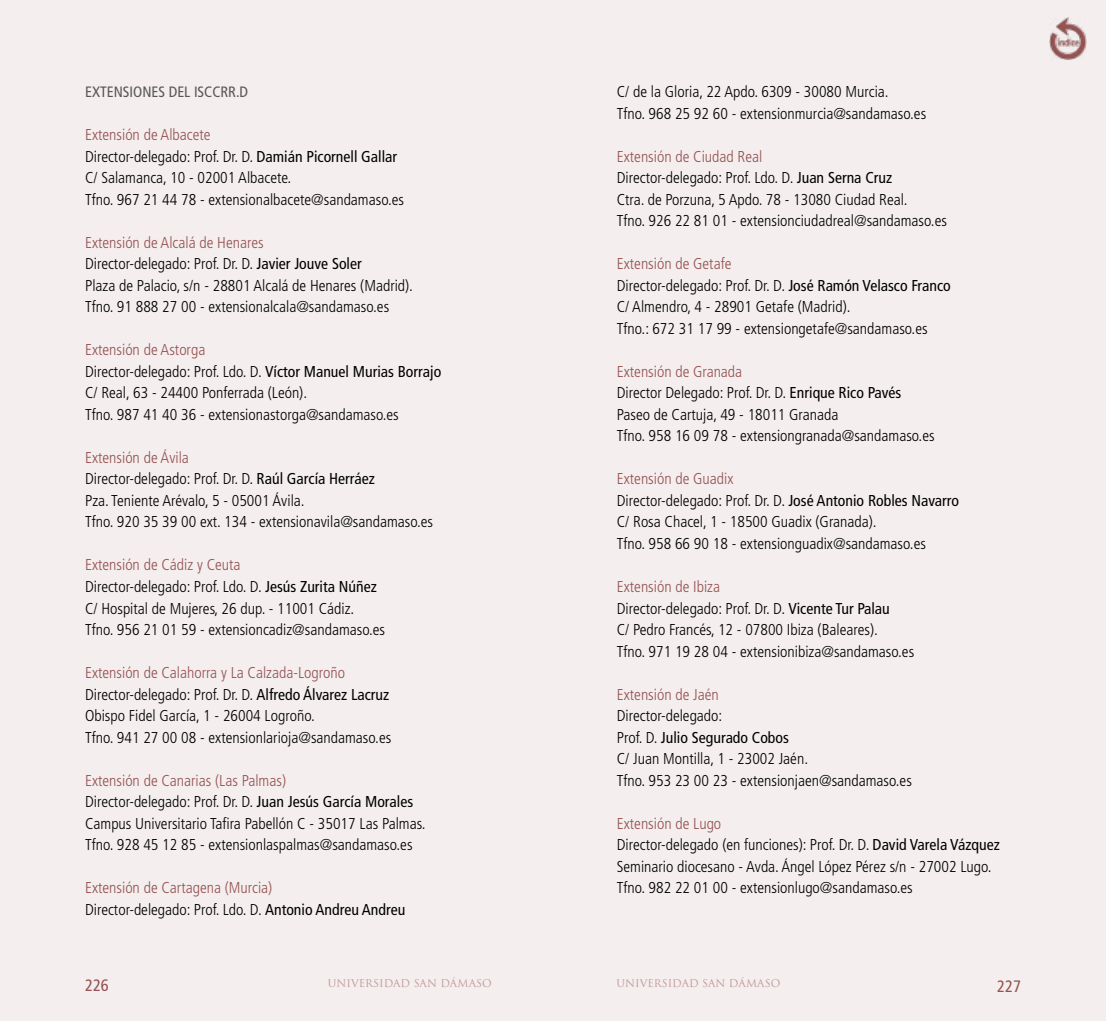
<style>
.page{position:relative;width:1106px;height:1021px;background:#fff}
.page>*{position:absolute;margin:0;border:0;box-sizing:border-box;transform-origin:0 0}
.t1{font:condensed 16.5px "Frutiger LT Std";color:#955251}
.t2{font:300 condensed 15.75px/21.5px "Frutiger LT Std";color:#000}
.t3{font:300 condensed 15.75px "Frutiger LT Std";color:#955251}
.t4{font:condensed 15px "Frutiger LT Std";color:#575756}
.t5{font:10.5px "Trajan Pro";color:#c09797}
.s1{color:#955251}
.s2{font-weight:400}
</style>
<div class="page">
<div style="left:0;top:0;width:1106px;height:1020px;background:#f4eeee"></div>
<img style="left:1049px;top:17px;width:37px;height:43px">
<p class="t4" style="left:85px;top:83px;width:165px">EXTENSIONES DEL ISCCRR.D</p>
<p class="t2" style="left:85px;top:124px;width:320px"><span class="s1">Extensión de Albacete<br></span>Director-delegado: Prof. Dr. D. <span class="s2">Damián Picornell Gallar </span>C/ Salamanca, 10 - 02001 Albacete.<br>Tfno. 967 21 44 78 - extensionalbacete@sandamaso.es</p>
<p class="t2" style="left:85px;top:232px;width:329px"><span class="s1">Extensión de Alcalá de Henares<br></span>Director-delegado: Prof. Dr. D. <span class="s2">Javier Jouve Soler<br></span>Plaza de Palacio, s/n - 28801 Alcalá de Henares (Madrid).<br>Tfno. 91 888 27 00 - extensionalcala@sandamaso.es</p>
<p class="t2" style="left:85px;top:339px;width:358px"><span class="s1">Extensión de Astorga<br></span>Director-delegado: Prof. Ldo. D. <span class="s2">Víctor Manuel Murias Borrajo </span>C/ Real, 63 - 24400 Ponferrada (León).<br>Tfno. 987 41 40 36 - extensionastorga@sandamaso.es</p>
<p class="t2" style="left:85px;top:447px;width:349px"><span class="s1">Extensión de Ávila<br></span>Director-delegado: Prof. Dr. D. <span class="s2">Raúl García Herráez<br></span>Pza. Teniente Arévalo, 5 - 05001 Ávila.<br>Tfno. 920 35 39 00 ext. 134 - extensionavila@sandamaso.es</p>
<p class="t2" style="left:85px;top:554px;width:301px"><span class="s1">Extensión de Cádiz y Ceuta<br></span>Director-delegado: Prof. Ldo. D. <span class="s2">Jesús Zurita Núñez </span>C/ Hospital de Mujeres, 26 dup. - 11001 Cádiz.<br>Tfno. 956 21 01 59 - extensioncadiz@sandamaso.es</p>
<p class="t2" style="left:85px;top:662px;width:308px"><span class="s1">Extensión de Calahorra y La Calzada-Logroño </span>Director-delegado: Prof. Dr. D. <span class="s2">Alfredo Álvarez Lacruz </span>Obispo Fidel García, 1 - 26004 Logroño.<br>Tfno. 941 27 00 08 - extensionlarioja@sandamaso.es</p>
<p class="t2" style="left:85px;top:769px;width:342px"><span class="s1">Extensión de Canarias (Las Palmas)<br></span>Director-delegado: Prof. Dr. D. <span class="s2">Juan Jesús García Morales </span>Campus Universitario Tafira Pabellón C - 35017 Las Palmas.<br>Tfno. 928 45 12 85 - extensionlaspalmas@sandamaso.es</p>
<p class="t2" style="left:85px;top:877px;width:322px"><span class="s1">Extensión de Cartagena (Murcia)<br></span>Director-delegado: Prof. Ldo. D. <span class="s2">Antonio Andreu Andreu</span></p>
<p class="t2" style="left:617px;top:81px;width:311px">C/ de la Gloria, 22 Apdo. 6309 - 30080 Murcia.<br>Tfno. 968 25 92 60 - extensionmurcia@sandamaso.es</p>
<p class="t2" style="left:617px;top:146px;width:331px"><span class="s1">Extensión de Ciudad Real<br></span>Director-delegado: Prof. Ldo. D. <span class="s2">Juan Serna Cruz<br></span>Ctra. de Porzuna, 5 Apdo. 78 - 13080 Ciudad Real.<br>Tfno. 926 22 81 01 - extensionciudadreal@sandamaso.es</p>
<p class="t2" style="left:617px;top:253px;width:335px"><span class="s1">Extensión de Getafe<br></span>Director-delegado: Prof. Dr. D. <span class="s2">José Ramón Velasco Franco </span>C/ Almendro, 4 - 28901 Getafe (Madrid).<br>Tfno.: 672 31 17 99 - extensiongetafe@sandamaso.es</p>
<p class="t2" style="left:617px;top:361px;width:319px"><span class="s1">Extensión de Granada<br></span>Director Delegado: Prof. Dr. D. <span class="s2">Enrique Rico Pavés </span>Paseo de Cartuja, 49 - 18011 Granada<br>Tfno. 958 16 09 78 - extensiongranada@sandamaso.es</p>
<p class="t2" style="left:617px;top:468px;width:344px"><span class="s1">Extensión de Guadix<br></span>Director-delegado: Prof. Dr. D. <span class="s2">José Antonio Robles Navarro </span>C/ Rosa Chacel, 1 - 18500 Guadix (Granada).<br>Tfno. 958 66 90 18 - extensionguadix@sandamaso.es</p>
<p class="t2" style="left:617px;top:576px;width:299px"><span class="s1">Extensión de Ibiza<br></span>Director-delegado: Prof. Dr. D. <span class="s2">Vicente Tur Palau<br></span>C/ Pedro Francés, 12 - 07800 Ibiza (Baleares).<br>Tfno. 971 19 28 04 - extensionibiza@sandamaso.es</p>
<p class="t3" style="left:617px;top:685px;width:103px">Extensión de Jaén</p>
<p class="t2" style="left:617px;top:705px;width:296px">Director-delegado:<br>Prof. D. <span class="s2">Julio Segurado Cobos<br></span>C/ Juan Montilla, 1 - 23002 Jaén.<br>Tfno. 953 23 00 23 - extensionjaen@sandamaso.es</p>
<p class="t2" style="left:617px;top:812px;width:384px"><span class="s1">Extensión de Lugo<br></span>Director-delegado (en funciones): Prof. Dr. D. <span class="s2">David Varela Vázquez </span>Seminario diocesano - Avda. Ángel López Pérez s/n - 27002 Lugo.<br>Tfno. 982 22 01 00 - extensionlugo@sandamaso.es</p>
<p class="t1" style="left:85px;top:975px;width:25px">226</p>
<p class="t5" style="left:328px;top:976px;width:165px">UNIVERSIDAD SAN DÁMASO</p>
<p class="t5" style="left:616px;top:976px;width:165px">UNIVERSIDAD SAN DÁMASO</p>
<p class="t1" style="left:997px;top:976px;width:25px">227</p>
</div>
